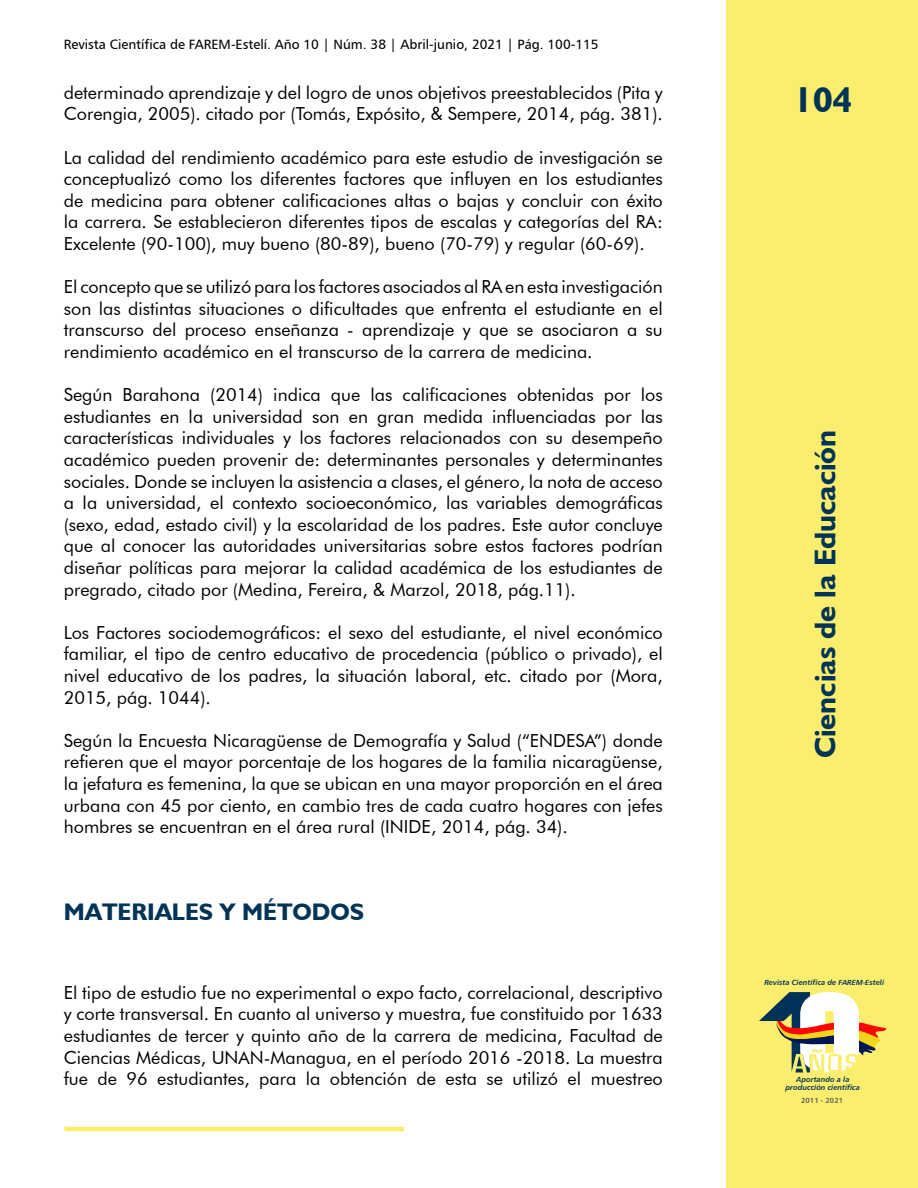
<style>
.page{position:relative;width:918px;height:1188px;background:#fff}
.page>*{position:absolute;margin:0;border:0;box-sizing:border-box;transform-origin:0 0}
.t1{font:700 36px "Humanist 521 BT";color:#003457}
.t2{font:700 30px "Humanist 521 BT";color:#003457}
.t3{font:700 24px "Humanist 521 BT";color:#003457}
.t4{font:18px/21.6px "Futura BT";color:#000;text-align:justify}
.t5{font:13.5px "Humanist 777 BT Roman B";color:#000}
.t6{font:7.35px/8.9px "Humanist 777 BT Bold Italic B";color:#003357;text-align:center}
.t7{font:7.35px "Humanist 777 BT Bold B";color:#5c5c5c}
</style>
<div class="page">
<div style="left:727px;top:0;width:191px;height:1188px;background:#fbee6e"></div>
<hr style="left:64px;top:1127px;width:340px;height:4px;background:#fbee6e">
<svg style="left:759px;top:992px;width:128px;height:80px"></svg>
<div style="left:834px;top:1015px;width:24px;height:36px;background:#fff"></div>
<p class="t5" style="left:64px;top:36px;width:536px">Revista Científica de FAREM-Estelí. Año 10 | Núm. 38 | Abril-junio, 2021 | Pág. 100-115</p>
<p class="t4" style="left:64px;top:81px;width:601px">determinado aprendizaje y del logro de unos objetivos preestablecidos (Pita y<br>Corengia, 2005). citado por (Tomás, Expósito, &amp; Sempere, 2014, pág. 381).</p>
<p class="t4" style="left:64px;top:146px;width:601px">La calidad del rendimiento académico para este estudio de investigación se conceptualizó como los diferentes factores que influyen en los estudiantes de medicina para obtener calificaciones altas o bajas y concluir con éxito la carrera. Se establecieron diferentes tipos de escalas y categorías del RA:<br>Excelente (90-100), muy bueno (80-89), bueno (70-79) y regular (60-69).</p>
<p class="t4" style="left:64px;top:276px;width:601px">El concepto que se utilizó para los factores asociados al RA en esta investigación son las distintas situaciones o dificultades que enfrenta el estudiante en el transcurso del proceso enseñanza - aprendizaje y que se asociaron a su rendimiento académico en el transcurso de la carrera de medicina.</p>
<p class="t4" style="left:64px;top:384px;width:601px">Según Barahona (2014) indica que las calificaciones obtenidas por los estudiantes en la universidad son en gran medida influenciadas por las características individuales y los factores relacionados con su desempeño académico pueden provenir de: determinantes personales y determinantes sociales. Donde se incluyen la asistencia a clases, el género, la nota de acceso a la universidad, el contexto socioeconómico, las variables demográficas (sexo, edad, estado civil) y la escolaridad de los padres. Este autor concluye que al conocer las autoridades universitarias sobre estos factores podrían diseñar políticas para mejorar la calidad académica de los estudiantes de pregrado, citado por (Medina, Fereira, &amp; Marzol, 2018, pág.11).</p>
<p class="t4" style="left:64px;top:621px;width:601px">Los Factores sociodemográficos: el sexo del estudiante, el nivel económico familiar, el tipo de centro educativo de procedencia (público o privado), el nivel educativo de los padres, la situación laboral, etc. citado por (Mora, 2015, pág. 1044).</p>
<p class="t4" style="left:64px;top:729px;width:601px">Según la Encuesta Nicaragüense de Demografía y Salud (“ENDESA”) donde refieren que el mayor porcentaje de los hogares de la familia nicaragüense, la jefatura es femenina, la que se ubican en una mayor proporción en el área urbana con 45 por ciento, en cambio tres de cada cuatro hogares con jefes hombres se encuentran en el área rural (INIDE, 2014, pág. 34).</p>
<h3 class="t3" style="left:64px;top:896px;width:302px">MATERIALES Y MÉTODOS</h3>
<p class="t4" style="left:64px;top:981px;width:601px">El tipo de estudio fue no experimental o expo facto, correlacional, descriptivo y corte transversal. En cuanto al universo y muestra, fue constituido por 1633 estudiantes de tercer y quinto año de la carrera de medicina, Facultad de Ciencias Médicas, UNAN-Managua, en el período 2016 -2018. La muestra fue de 96 estudiantes, para la obtención de esta se utilizó el muestreo</p>
<h1 class="t1" style="left:794px;top:78px;width:60px">104</h1>
<h2 class="t2" style="left:807px;top:758px;width:330px;rotate:-90deg">Ciencias de la Educación</h2>
<p class="t6" style="left:764px;top:978px;width:121px">Revista Científica de FAREM-Estelí</p>
<p class="t6" style="left:786px;top:1074px;width:76px">Aportando a la producción científica</p>
<p class="t7" style="left:801px;top:1096px;width:43px">2011 - 2021</p>
</div>
